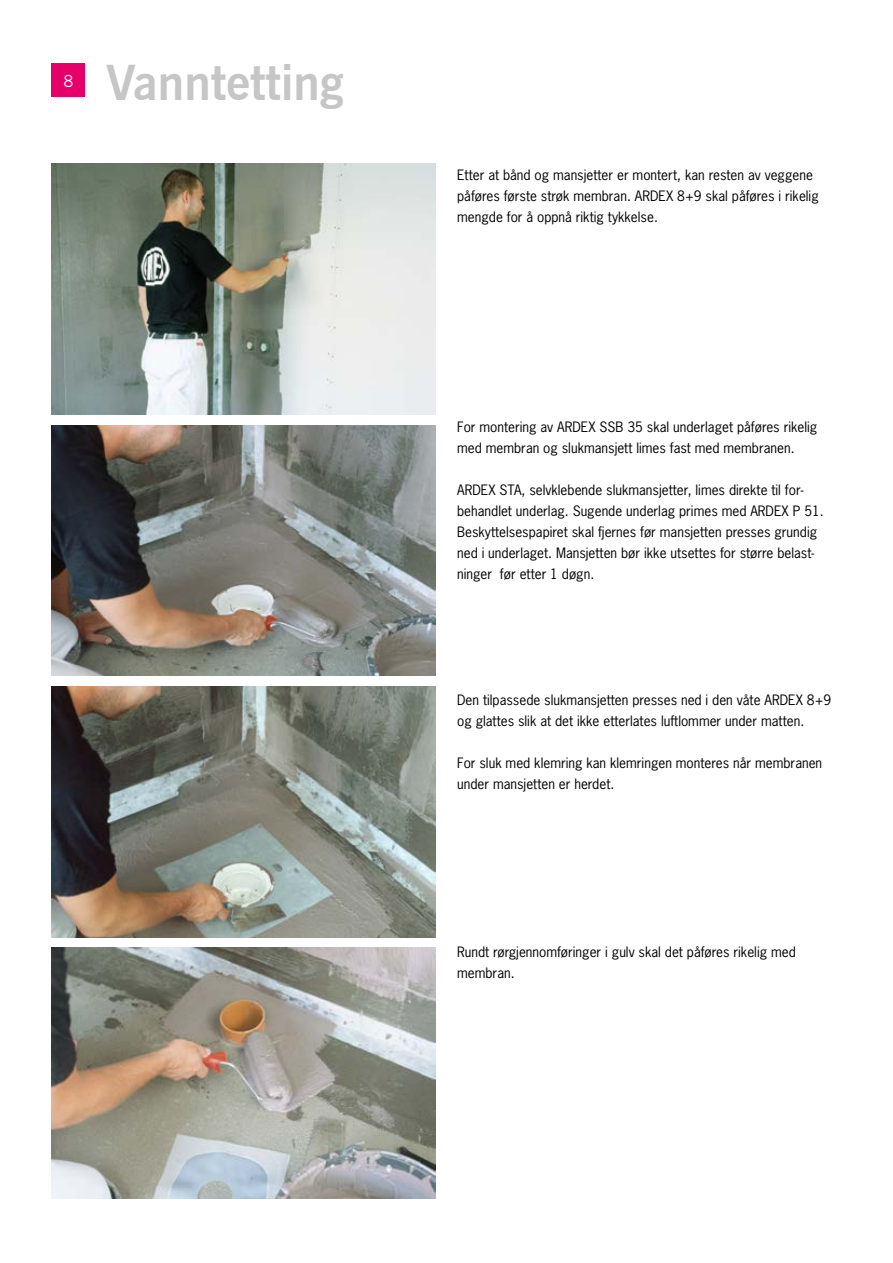
<style>
.page{position:relative;width:893px;height:1263px;background:#fff}
.page>*{position:absolute;margin:0;border:0;box-sizing:border-box;transform-origin:0 0}
.t1{font:700 48px "News Gothic BT";color:#c6c6c6}
.t2{font:16.5px "News Gothic BT";color:#fff}
.t3{font:13.5px/21px "News Gothic Std";color:#000}
</style>
<div class="page">
<div style="left:52px;top:64px;width:33px;height:33px;background:#e60069"></div>
<img style="left:51px;top:164px;width:385px;height:251px">
<img style="left:51px;top:425px;width:385px;height:251px">
<img style="left:51px;top:948px;width:385px;height:251px">
<img style="left:51px;top:686px;width:385px;height:251px">
<p class="t2" style="left:63px;top:71px;width:11px">8</p>
<h1 class="t1" style="left:106px;top:54px;width:239px">Vanntetting</h1>
<p class="t3" style="left:457px;top:164px;width:363px">Etter at bånd og mansjetter er montert, kan resten av veggene påføres første strøk membran. ARDEX 8+9 skal påføres i rikelig mengde for å oppnå riktig tykkelse.</p>
<p class="t3" style="left:457px;top:416px;width:362px">For montering av ARDEX SSB 35 skal underlaget påføres rikelig med membran og slukmansjett limes fast med membranen.</p>
<p class="t3" style="left:457px;top:479px;width:368px">ARDEX STA, selvklebende slukmansjetter, limes direkte til for&shy;behandlet underlag. Sugende underlag primes med ARDEX P 51.<br>Beskyttelsespapiret skal fjernes før mansjetten presses grundig ned i underlaget. Mansjetten bør ikke utsettes for større belast&shy;ninger før etter 1 døgn.</p>
<p class="t3" style="left:457px;top:689px;width:376px">Den tilpassede slukmansjetten presses ned i den våte ARDEX 8+9 og glattes slik at det ikke etterlates luftlommer under matten.</p>
<p class="t3" style="left:457px;top:752px;width:367px">For sluk med klemring kan klemringen monteres når membranen under mansjetten er herdet.</p>
<p class="t3" style="left:457px;top:941px;width:340px">Rundt rørgjennomføringer i gulv skal det påføres rikelig med membran.</p>
</div>
